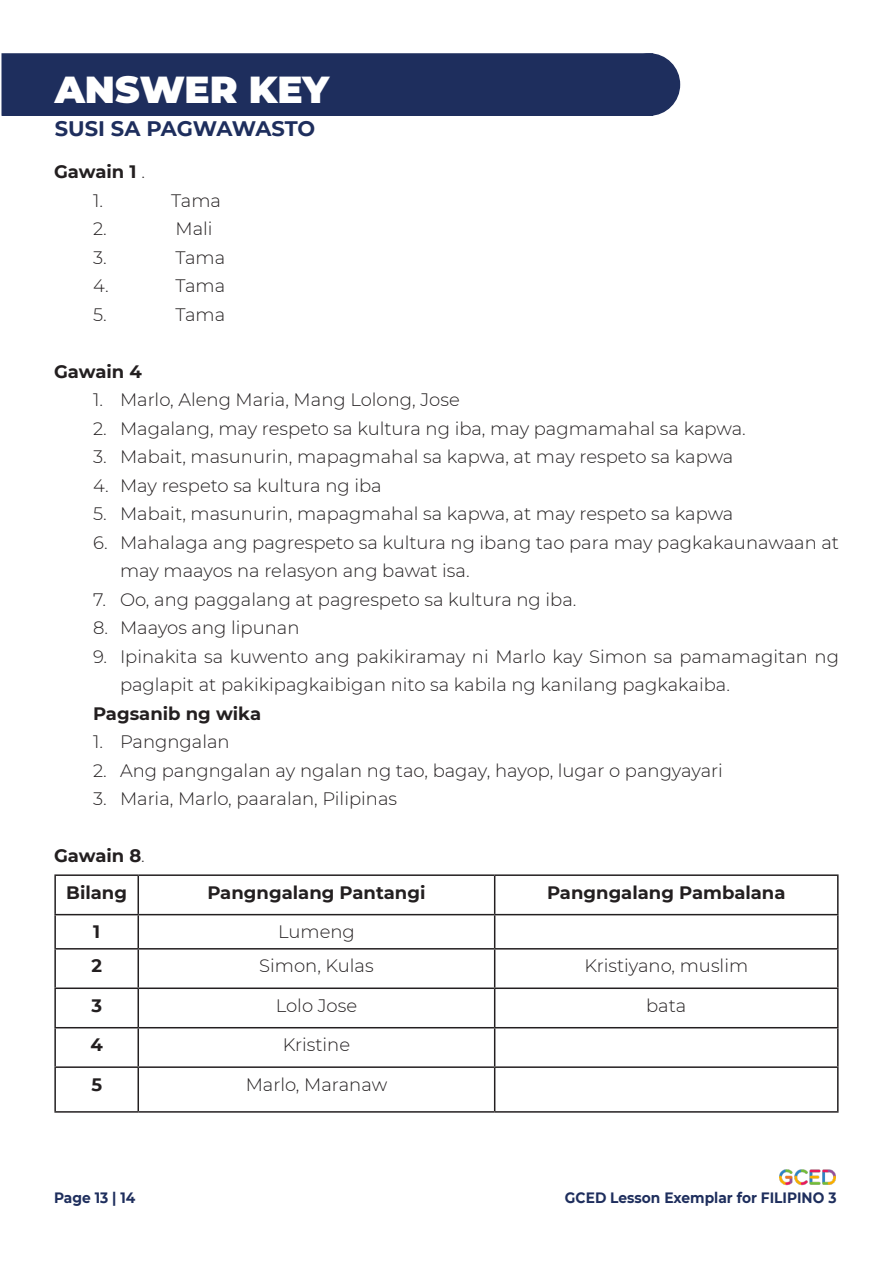
<style>
.page{position:relative;width:893px;height:1263px;background:#fff}
.page>*{position:absolute;margin:0;border:0;box-sizing:border-box;transform-origin:0 0}
.t1{font:900 37.5px "Montserrat";color:#fff}
.t2{font:700 21px "Montserrat";letter-spacing:-.01em;color:#1e2e5d}
.t3{font:300 18px/28.5px "Montserrat";color:#231f20}
.t4{font:700 18px "Montserrat";color:#231f20}
.t5{font:700 15px "Montserrat";color:#1e2e5d;scale:.92 1}
.s1{font-weight:300}
</style>
<div class="page">
<img style="left:779px;top:1169px;width:56px;height:17px">
<div style="left:2px;top:54px;width:650px;height:61px;background:#1e2e5d"></div>
<div style="left:2px;top:53px;width:651px;height:63px;border:2px solid #1e2e5d"></div>
<div style="left:619px;top:54px;width:60px;height:61px;background:#1e2e5d;border-radius:50%"></div>
<div style="left:618px;top:53px;width:62px;height:63px;border:2px solid #1e2e5d;border-radius:50%"></div>
<hr style="left:54px;top:874px;width:84px;height:2px;background:#231f20">
<hr style="left:54px;top:876px;width:2px;height:38px;background:#231f20">
<hr style="left:138px;top:874px;width:357px;height:2px;background:#231f20">
<hr style="left:138px;top:876px;width:1px;height:38px;background:#231f20">
<hr style="left:495px;top:874px;width:344px;height:2px;background:#231f20">
<hr style="left:494px;top:876px;width:1px;height:38px;background:#231f20">
<hr style="left:837px;top:876px;width:2px;height:38px;background:#231f20">
<hr style="left:54px;top:914px;width:84px;height:1px;background:#231f20">
<hr style="left:54px;top:915px;width:2px;height:33px;background:#231f20">
<hr style="left:138px;top:914px;width:357px;height:1px;background:#231f20">
<hr style="left:138px;top:915px;width:1px;height:33px;background:#231f20">
<hr style="left:495px;top:914px;width:344px;height:1px;background:#231f20">
<hr style="left:494px;top:915px;width:1px;height:33px;background:#231f20">
<hr style="left:837px;top:915px;width:2px;height:33px;background:#231f20">
<hr style="left:54px;top:948px;width:84px;height:1px;background:#231f20">
<hr style="left:54px;top:949px;width:2px;height:38px;background:#231f20">
<hr style="left:138px;top:948px;width:357px;height:1px;background:#231f20">
<hr style="left:138px;top:949px;width:1px;height:38px;background:#231f20">
<hr style="left:495px;top:948px;width:344px;height:1px;background:#231f20">
<hr style="left:494px;top:949px;width:1px;height:38px;background:#231f20">
<hr style="left:837px;top:949px;width:2px;height:38px;background:#231f20">
<hr style="left:54px;top:987px;width:84px;height:2px;background:#231f20">
<hr style="left:54px;top:989px;width:2px;height:38px;background:#231f20">
<hr style="left:138px;top:987px;width:357px;height:2px;background:#231f20">
<hr style="left:138px;top:989px;width:1px;height:38px;background:#231f20">
<hr style="left:495px;top:987px;width:344px;height:2px;background:#231f20">
<hr style="left:494px;top:989px;width:1px;height:38px;background:#231f20">
<hr style="left:837px;top:989px;width:2px;height:38px;background:#231f20">
<hr style="left:54px;top:1027px;width:84px;height:1px;background:#231f20">
<hr style="left:54px;top:1028px;width:2px;height:38px;background:#231f20">
<hr style="left:138px;top:1027px;width:357px;height:1px;background:#231f20">
<hr style="left:138px;top:1028px;width:1px;height:38px;background:#231f20">
<hr style="left:495px;top:1027px;width:344px;height:1px;background:#231f20">
<hr style="left:494px;top:1028px;width:1px;height:38px;background:#231f20">
<hr style="left:837px;top:1028px;width:2px;height:38px;background:#231f20">
<hr style="left:54px;top:1066px;width:84px;height:2px;background:#231f20">
<hr style="left:54px;top:1068px;width:2px;height:43px;background:#231f20">
<hr style="left:138px;top:1066px;width:357px;height:2px;background:#231f20">
<hr style="left:138px;top:1068px;width:1px;height:43px;background:#231f20">
<hr style="left:495px;top:1066px;width:344px;height:2px;background:#231f20">
<hr style="left:494px;top:1068px;width:1px;height:43px;background:#231f20">
<hr style="left:837px;top:1068px;width:2px;height:43px;background:#231f20">
<hr style="left:54px;top:1111px;width:84px;height:2px;background:#231f20">
<hr style="left:138px;top:1111px;width:357px;height:2px;background:#231f20">
<hr style="left:495px;top:1111px;width:344px;height:2px;background:#231f20">
<p class="t1" style="left:55px;top:61px;width:276px">ANSWER KEY</p>
<p class="t2" style="left:55px;top:114px;width:262px">SUSI SA PAGWAWASTO</p>
<p class="t4" style="left:54px;top:159px;width:93px">Gawain 1 <span class="s1">.</span></p>
<p class="t3" style="left:93px;top:185px;width:11px">1.</p>
<p class="t3" style="left:171px;top:185px;width:51px">Tama</p>
<p class="t3" style="left:93px;top:214px;width:15px">2.</p>
<p class="t3" style="left:176px;top:214px;width:39px">Mali</p>
<p class="t3" style="left:93px;top:242px;width:15px">3.</p>
<p class="t3" style="left:176px;top:242px;width:51px">Tama</p>
<p class="t3" style="left:93px;top:271px;width:17px">4.</p>
<p class="t3" style="left:176px;top:271px;width:51px">Tama</p>
<p class="t3" style="left:93px;top:299px;width:15px">5.</p>
<p class="t3" style="left:176px;top:299px;width:51px">Tama</p>
<p class="t4" style="left:54px;top:358px;width:89px">Gawain 4</p>
<p class="t3" style="left:93px;top:385px;width:368px">1. Marlo, Aleng Maria, Mang Lolong, Jose</p>
<p class="t3" style="left:93px;top:413px;width:654px">2. Magalang, may respeto sa kultura ng iba, may pagmamahal sa kapwa.</p>
<p class="t3" style="left:93px;top:442px;width:642px">3. Mabait, masunurin, mapagmahal sa kapwa, at may respeto sa kapwa</p>
<p class="t3" style="left:93px;top:470px;width:290px">4. May respeto sa kultura ng iba</p>
<p class="t3" style="left:93px;top:499px;width:642px">5. Mabait, masunurin, mapagmahal sa kapwa, at may respeto sa kapwa</p>
<p class="t3" style="left:120px;top:527px;width:720px;text-indent:-27px">6. Mahalaga ang pagrespeto sa kultura ng ibang tao para may pagkakaunawaan at may maayos na relasyon ang bawat isa.</p>
<p class="t3" style="left:93px;top:584px;width:485px">7. Oo, ang paggalang at pagrespeto sa kultura ng iba.</p>
<p class="t3" style="left:93px;top:613px;width:208px">8. Maayos ang lipunan</p>
<p class="t3" style="left:120px;top:641px;width:720px;text-indent:-27px">9. Ipinakita sa kuwento ang pakikiramay ni Marlo kay Simon sa pamamagitan ng paglapit at pakikipagkaibigan nito sa kabila ng kanilang pagkakaiba.</p>
<p class="t4" style="left:93px;top:700px;width:170px">Pagsanib ng wika</p>
<p class="t3" style="left:93px;top:727px;width:138px">1. Pangngalan</p>
<p class="t3" style="left:93px;top:755px;width:631px">2. Ang pangngalan ay ngalan ng tao, bagay, hayop, lugar o pangyayari</p>
<p class="t3" style="left:93px;top:784px;width:306px">3. Maria, Marlo, paaralan, Pilipinas</p>
<p class="t4" style="left:54px;top:843px;width:92px">Gawain 8<span class="s1">.</span></p>
<p class="t4" style="left:66px;top:879px;width:62px">Bilang</p>
<p class="t4" style="left:207px;top:879px;width:220px">Pangngalang Pantangi</p>
<p class="t4" style="left:547px;top:879px;width:240px">Pangngalang Pambalana</p>
<p class="t4" style="left:93px;top:919px;width:9px">1</p>
<p class="t3" style="left:278px;top:917px;width:78px">Lumeng</p>
<p class="t4" style="left:91px;top:953px;width:12px">2</p>
<p class="t3" style="left:259px;top:951px;width:116px">Simon, Kulas</p>
<p class="t3" style="left:584px;top:951px;width:165px">Kristiyano, muslim</p>
<p class="t4" style="left:91px;top:992px;width:12px">3</p>
<p class="t3" style="left:276px;top:990px;width:83px">Lolo Jose</p>
<p class="t3" style="left:646px;top:990px;width:42px">bata</p>
<p class="t4" style="left:91px;top:1032px;width:14px">4</p>
<p class="t3" style="left:283px;top:1030px;width:69px">Kristine</p>
<p class="t4" style="left:91px;top:1071px;width:12px">5</p>
<p class="t3" style="left:246px;top:1069px;width:143px">Marlo, Maranaw</p>
<p class="t5" style="left:54px;top:1187px;width:90px">Page 13 | 14</p>
<p class="t5" style="left:565px;top:1187px;width:297px">GCED Lesson Exemplar for FILIPINO 3</p>
</div>
